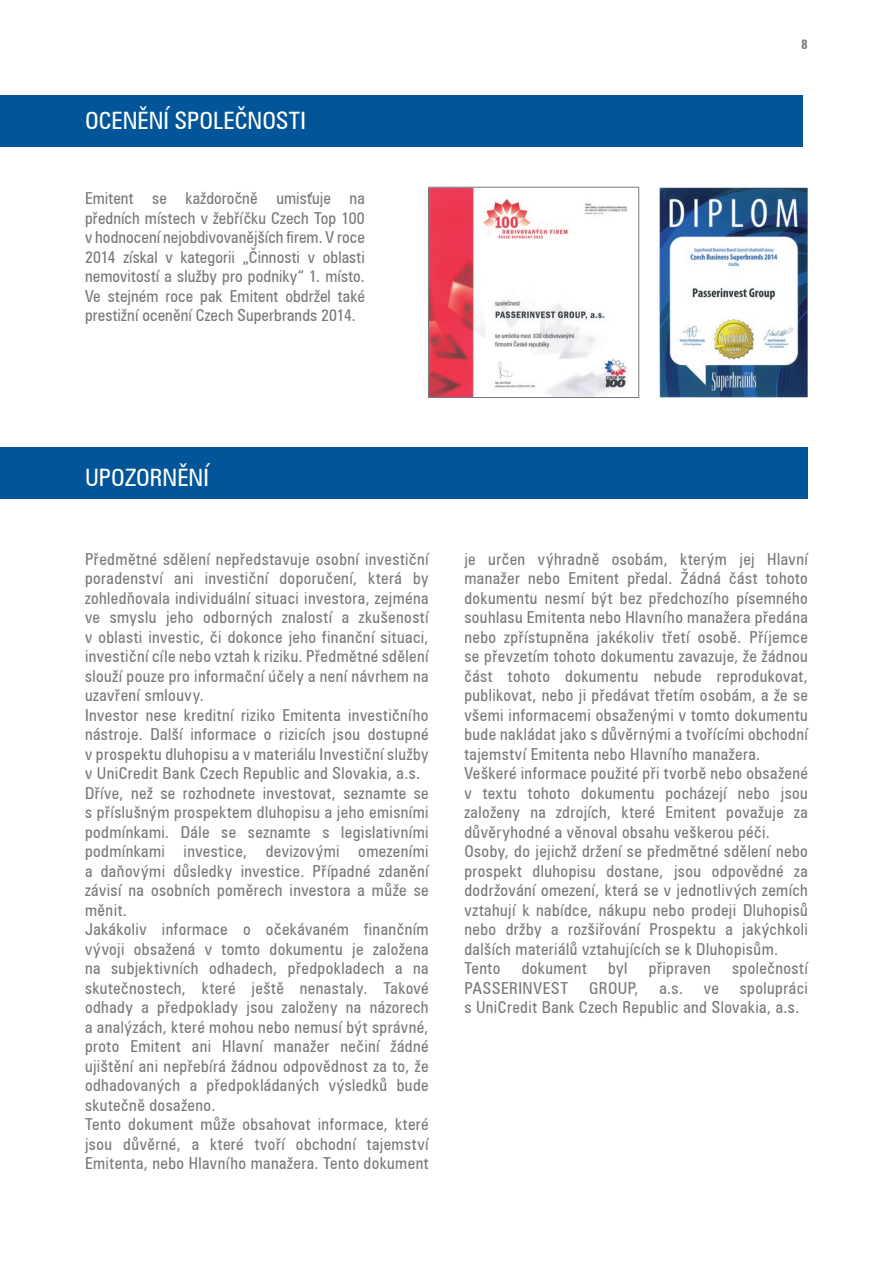
<style>
.page{position:relative;width:893px;height:1263px;background:#fff}
.page>*{position:absolute;margin:0;border:0;box-sizing:border-box;transform-origin:0 0}
.t1{font:24px "Zurich CE Cn BT Roman";letter-spacing:.005em;color:#fff}
.t2{font:16.5px/19.5px "Zurich CE Cn BT Roman";letter-spacing:.025em;color:#76787b}
.t3{font:13.5px "Zurich CE Cn BT Bold";color:#76787b}
</style>
<div class="page">
<div style="left:0;top:96px;width:802px;height:51px;background:#015598"></div>
<div style="left:0;top:448px;width:808px;height:51px;background:#015598"></div>
<img style="left:430px;top:189px;width:197px;height:207px">
<div style="left:428px;top:187px;width:211px;height:211px;border:1px solid #76787b"></div>
<img style="left:659px;top:187px;width:149px;height:210px">
<h1 class="t1" style="left:85px;top:105px;width:151px">Ocenění společnosti</h1>
<p class="t2" style="left:85px;top:188px;width:281px;text-align:justify">Emitent se každoročně umisťuje na předních místech v žebříčku Czech Top 100 v hodnocení nejobdivovanějších firem. V roce 2014 získal v kategorii „Činnosti v oblasti nemovitostí a služby pro podniky“ 1. místo.<br>Ve stejném roce pak Emitent obdržel také prestižní ocenění Czech Superbrands 2014.</p>
<h1 class="t1" style="left:85px;top:461px;width:28px">Upozorn</h1>
<h1 class="t1" style="left:177px;top:461px;width:33px">ění</h1>
<p class="t3" style="left:801px;top:36px;width:8px">8</p>
<p class="t2" style="left:85px;top:549px;width:345px">Předmětné sdělení nepředstavuje osobní investiční poradenství ani investiční doporučení, která by zohledňovala individuální situaci investora, zejména ve smyslu jeho odborných znalostí a zkušeností v oblasti investic, či dokonce jeho finanční situaci, investiční cíle nebo vztah k riziku. Předmětné sdělení slouží pouze pro informační účely a není návrhem na uzavření smlouvy.<br>Investor nese kreditní riziko Emitenta investičního nástroje. Další informace o rizicích jsou dostupné v prospektu dluhopisu a v materiálu Investiční služby v UniCredit Bank Czech Republic and Slovakia, a.s.<br>Dříve, než se rozhodnete investovat, seznamte se s příslušným prospektem dluhopisu a jeho emisními podmínkami. Dále se seznamte s legislativními podmínkami investice, devizovými omezeními a daňovými důsledky investice. Případné zdanění závisí na osobních poměrech investora a může se měnit.<br>Jakákoliv informace o očekávaném finančním vývoji obsažená v tomto dokumentu je založena na subjektivních odhadech, předpokladech a na skutečnostech, které ještě nenastaly. Takové odhady a předpoklady jsou založeny na názorech a analýzách, které mohou nebo nemusí být správné, proto Emitent ani Hlavní manažer nečiní žádné ujištění ani nepřebírá žádnou odpovědnost za to, že odhadovaných a předpokládaných výsledků bude skutečně dosaženo.<br>Tento dokument může obsahovat informace, které jsou důvěrné, a které tvoří obchodní tajemství Emitenta, nebo Hlavního manažera. Tento dokument</p>
<p class="t2" style="left:464px;top:549px;width:345px">je určen výhradně osobám, kterým jej Hlavní manažer nebo Emitent předal. Žádná část tohoto dokumentu nesmí být bez předchozího písemného souhlasu Emitenta nebo Hlavního manažera předána nebo zpřístupněna jakékoliv třetí osobě. Příjemce se převzetím tohoto dokumentu zavazuje, že žádnou část tohoto dokumentu nebude reprodukovat, publikovat, nebo ji předávat třetím osobám, a že se všemi informacemi obsaženými v tomto dokumentu bude nakládat jako s důvěrnými a tvořícími obchodní tajemství Emitenta nebo Hlavního manažera.<br>Veškeré informace použité při tvorbě nebo obsažené v textu tohoto dokumentu pocházejí nebo jsou založeny na zdrojích, které Emitent považuje za důvěryhodné a věnoval obsahu veškerou péči.<br>Osoby, do jejichž držení se předmětné sdělení nebo prospekt dluhopisu dostane, jsou odpovědné za dodržování omezení, která se v jednotlivých zemích vztahují k nabídce, nákupu nebo prodeji Dluhopisů nebo držby a rozšiřování Prospektu a jakýchkoli dalších materiálů vztahujících se k Dluhopisům.<br>Tento</p>
<p class="t2" style="left:522px;top:958px;width:66px">dokument</p>
<p class="t2" style="left:608px;top:958px;width:21px">byl</p>
<p class="t2" style="left:649px;top:958px;width:64px">připraven</p>
<p class="t2" style="left:732px;top:958px;width:77px">společností</p>
<p class="t2" style="left:464px;top:978px;width:18px">Passerinvest</p>
<p class="t2" style="left:589px;top:978px;width:20px">Group</p>
<p class="t2" style="left:635px;top:978px;width:5px">,</p>
<p class="t2" style="left:659px;top:978px;width:25px">a.s.</p>
<p class="t2" style="left:704px;top:978px;width:17px">ve</p>
<p class="t2" style="left:464px;top:978px;width:345px;text-indent:275px">spolupráci s UniCredit Bank Czech Republic and Slovakia, a.s.</p>
</div>
